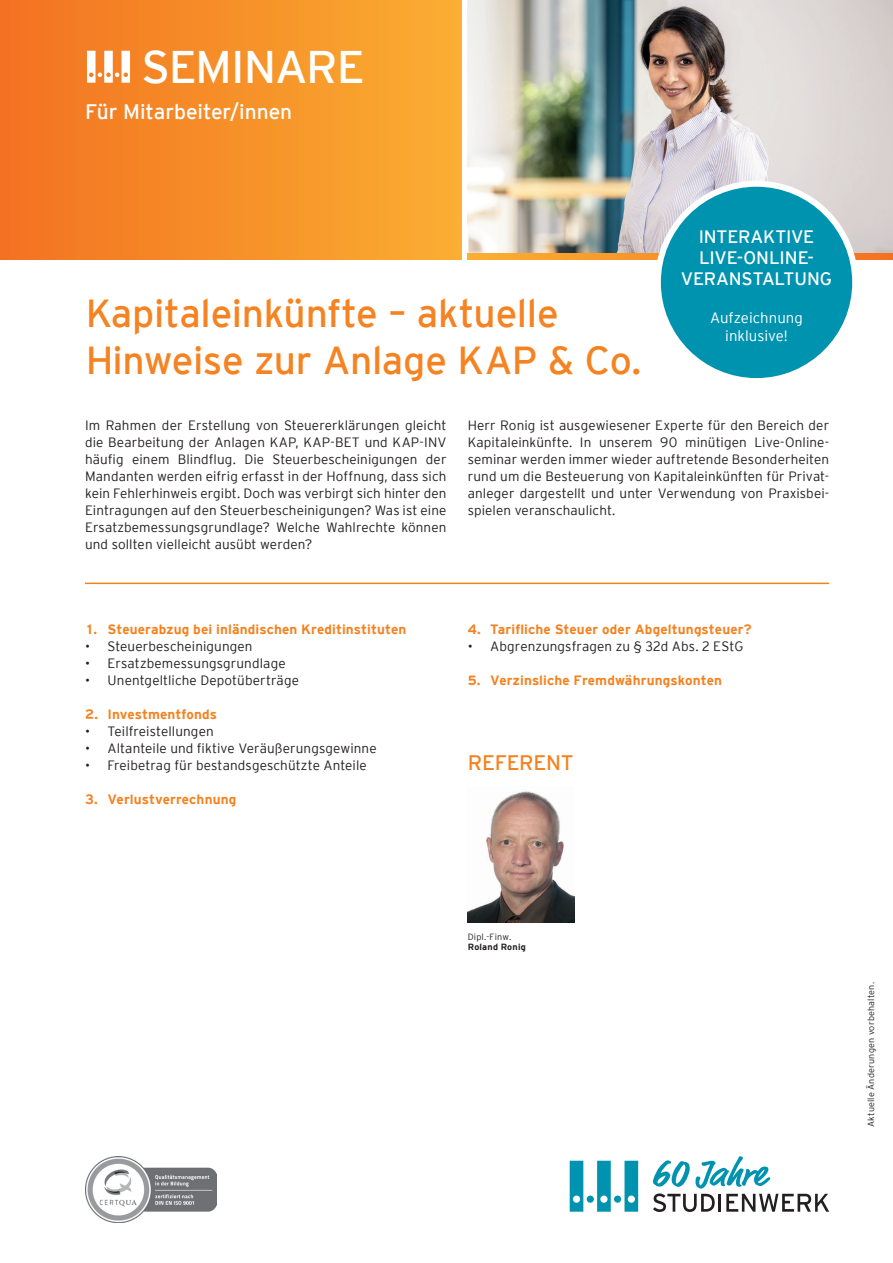
<style>
.page{position:relative;width:893px;height:1263px;background:#fff}
.page>*{position:absolute;margin:0;border:0;box-sizing:border-box;transform-origin:0 0}
.Titelseite_Klassifizierung_65{font:45.6px "Interstate Plus";letter-spacing:-.03em;color:#fff}
.t1{font:39px/46.8px "Interstate Plus";letter-spacing:-.01em;color:#f58220}
.Titelseite_Beruf{font:21px "Interstate Plus";letter-spacing:-.005em;color:#fff}
.Subline_Versalien_Berufsträger_14{font:21px "Interstate Plus";letter-spacing:-.01em;color:#f58220}
.t2{font:18px/21px "Interstate Plus";letter-spacing:-.01em;color:#fff;text-align:center}
.t3{font:300 15px/18px "Interstate Plus";color:#fff;text-align:center}
.Copy_NEG_9{font:300 13.5px/17px "Interstate Plus";letter-spacing:.005em;color:#231f20;text-align:justify}
.Subline_Versalien_Berufsträger_14-2{font:300 13.5px "Interstate Plus";letter-spacing:.005em;color:#231f20}
.Subline_Versalien_Berufsträger_14-3{font:700 13.5px "Interstate Plus";letter-spacing:.01em;color:#f58220}
.Copy_POS_9{font:300 9px/10.5px "Interstate Plus";letter-spacing:.02em;color:#231f20}
.s1{font-weight:700}
</style>
<div class="page">
<img style="left:468px;top:0;width:425px;height:253px">
<div style="left:0;top:0;width:461px;height:259px;background:linear-gradient(to right,#f37121,#faae32)"></div>
<svg style="left:87px;top:51px;width:43px;height:32px"></svg>
<svg style="left:468px;top:253px;width:425px;height:6px"></svg>
<div style="left:658px;top:184px;width:197px;height:197px;background:#0093b0;border-radius:50%"></div>
<div style="left:655px;top:181px;width:203px;height:203px;border:6px solid #fff;border-radius:50%"></div>
<hr style="left:85px;top:583px;width:744px;height:1px;background:#f58220">
<img style="left:85px;top:1156px;width:131px;height:67px">
<div style="left:587px;top:1195px;width:7px;height:8px;background:#0093b0;border-radius:50%"></div>
<svg style="left:624px;top:1161px;width:14px;height:51px"></svg>
<svg style="left:570px;top:1161px;width:13px;height:51px"></svg>
<svg style="left:597px;top:1161px;width:14px;height:51px"></svg>
<div style="left:614px;top:1195px;width:7px;height:8px;background:#0093b0;border-radius:50%"></div>
<svg style="left:653px;top:1156px;width:176px;height:56px"></svg>
<img style="left:468px;top:791px;width:107px;height:132px">
<p class="Titelseite_Klassifizierung_65" style="left:141px;top:41px;width:225px">SEMINARE</p>
<p class="Titelseite_Beruf" style="left:85px;top:100px;width:209px">Für Mitarbeiter/innen</p>
<p class="t2" style="left:681px;top:226px;width:153px">INTERAKTIVE<br>LIVE-ONLINE-<br>VERANSTALTUNG</p>
<p class="t3" style="left:710px;top:308px;width:94px">Aufzeichnung inklusive!</p>
<h2 class="t1" style="left:85px;top:290px;width:558px">Kapitaleinkünfte – aktuelle<br>Hinweise zur Anlage KAP &amp; Co.</h2>
<p class="Copy_NEG_9" style="left:468px;top:416px;width:363px">Herr Ronig ist ausgewiesener Experte für den Bereich der Kapitaleinkünfte. In unserem 90 minütigen Live-Online&shy;seminar werden immer wieder auftretende Besonderheiten rund um die Besteuerung von Kapitaleinkünften für Privat&shy;anleger dargestellt und unter Verwendung von Praxisbei&shy;spielen veranschaulicht.</p>
<p class="Copy_NEG_9" style="left:85px;top:416px;width:363px">Im Rahmen der Erstellung von Steuererklärungen gleicht die Bearbeitung der Anlagen KAP, KAP-BET und KAP-INV häufig einem Blindflug. Die Steuerbescheinigungen der Mandanten werden eifrig erfasst in der Hoffnung, dass sich kein Fehlerhinweis ergibt. Doch was verbirgt sich hinter den Eintragungen auf den Steuerbescheinigungen? Was ist eine Ersatzbemessungsgrundlage? Welche Wahlrechte können und sollten vielleicht ausübt werden?</p>
<p class="Subline_Versalien_Berufsträger_14-3" style="left:85px;top:621px;width:323px">1. Steuerabzug bei inländischen Kreditinstituten</p>
<p class="Subline_Versalien_Berufsträger_14-2" style="left:85px;top:638px;width:169px">• Steuerbescheinigungen</p>
<p class="Subline_Versalien_Berufsträger_14-2" style="left:85px;top:655px;width:202px">• Ersatzbemessungsgrundlage</p>
<p class="Subline_Versalien_Berufsträger_14-2" style="left:85px;top:672px;width:216px">• Unentgeltliche Depotüberträge</p>
<p class="Subline_Versalien_Berufsträger_14-3" style="left:85px;top:706px;width:134px">2. Investmentfonds</p>
<p class="Subline_Versalien_Berufsträger_14-2" style="left:85px;top:723px;width:130px">• Teilfreistellungen</p>
<p class="Subline_Versalien_Berufsträger_14-2" style="left:85px;top:740px;width:293px">• Altanteile und fiktive Veräußerungsgewinne</p>
<p class="Subline_Versalien_Berufsträger_14-2" style="left:85px;top:757px;width:283px">• Freibetrag für bestandsgeschützte Anteile</p>
<p class="Subline_Versalien_Berufsträger_14-3" style="left:85px;top:791px;width:153px">3. Verlustverrechnung</p>
<p class="Subline_Versalien_Berufsträger_14-3" style="left:468px;top:621px;width:285px">4. Tarifliche Steuer oder Abgeltungsteuer?</p>
<p class="Subline_Versalien_Berufsträger_14-2" style="left:468px;top:638px;width:277px">• Abgrenzungsfragen zu § 32d Abs. 2 EStG</p>
<p class="Subline_Versalien_Berufsträger_14-3" style="left:468px;top:672px;width:256px">5. Verzinsliche Fremdwährungskonten</p>
<p class="Subline_Versalien_Berufsträger_14" style="left:468px;top:750px;width:107px">REFERENT</p>
<p class="Copy_POS_9" style="left:468px;top:931px;width:60px">Dipl.-Finw.<br><span class="s1">Roland Ronig</span></p>
<p class="Copy_POS_9" style="left:865px;top:1127px;width:146px;rotate:-90deg">Aktuelle Änderungen vorbehalten.</p>
</div>
